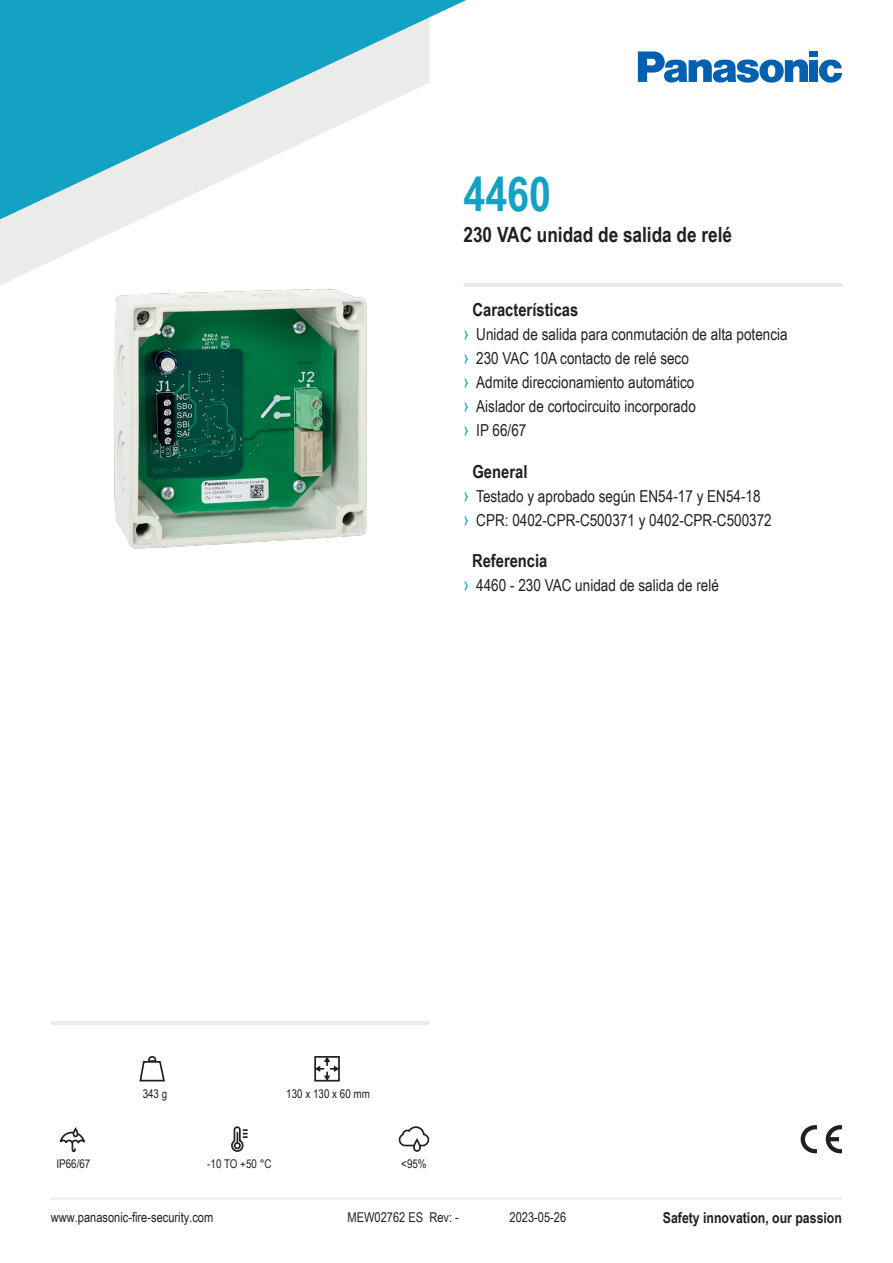
<style>
.page{position:relative;width:893px;height:1263px;background:#fff}
.page>*{position:absolute;margin:0;border:0;box-sizing:border-box;transform-origin:0 0}
.t1{font:700 48px "Arial Narrow";color:#13a1c4}
.t2{font:700 21px "Arial Narrow";color:#231f20}
.t3{font:700 18px "Arial Narrow";color:#231f20}
.t4{font:16.5px "Arial Narrow";color:#231f20}
.t5{font:700 15px "Arial Narrow";color:#231f20}
.t6{font:13.5px "Arial Narrow";color:#231f20}
.t7{font:12px "Arial Narrow";color:#231f20}
.s1{font-size:19.5px;color:#13a1c4}
</style>
<div class="page">
<img style="left:114px;top:289px;width:253px;height:260px">
<svg style="left:0;top:219px;width:140px;height:66px;fill:#ebebea"></svg>
<svg style="left:0;top:0;width:466px;height:219px"></svg>
<svg style="left:819px;top:59px;width:23px;height:24px"></svg>
<div style="left:810px;top:51px;width:8px;height:6px;background:#0161b0"></div>
<div style="left:810px;top:60px;width:8px;height:22px;background:#0161b0"></div>
<svg style="left:638px;top:51px;width:170px;height:32px"></svg>
<hr style="left:51px;top:1197px;width:791px;height:2px;background:#ebebea">
<hr style="left:51px;top:1021px;width:378px;height:4px;background:#ebebea">
<svg style="left:826px;top:1125px;width:16px;height:28px"></svg>
<svg style="left:801px;top:1125px;width:16px;height:28px"></svg>
<svg style="left:317px;top:1059px;width:20px;height:19px"></svg>
<div style="left:314px;top:1056px;width:26px;height:25px;border:2px solid #231f20"></div>
<svg style="left:398px;top:1126px;width:32px;height:26px"></svg>
<svg style="left:139px;top:1056px;width:26px;height:26px"></svg>
<svg style="left:231px;top:1126px;width:16px;height:26px"></svg>
<svg style="left:59px;top:1127px;width:26px;height:26px"></svg>
<hr style="left:463px;top:283px;width:379px;height:4px;background:#ebebea">
<p class="t1" style="left:463px;top:158px;width:89px">4460</p>
<p class="t2" style="left:463px;top:219px;width:270px">230 VAC unidad de salida de relé</p>
<p class="t3" style="left:472px;top:296px;width:107px">Características</p>
<p class="t4" style="left:463px;top:322px;width:326px"><span class="s1">›</span> Unidad de salida para conmutación de alta potencia</p>
<p class="t4" style="left:463px;top:346px;width:227px"><span class="s1">›</span> 230 VAC 10A contacto de relé seco</p>
<p class="t4" style="left:463px;top:370px;width:232px"><span class="s1">›</span> Admite direccionamiento automático</p>
<p class="t4" style="left:463px;top:394px;width:234px"><span class="s1">›</span> Aislador de cortocircuito incorporado</p>
<p class="t4" style="left:463px;top:418px;width:64px"><span class="s1">›</span> IP 66/67</p>
<p class="t3" style="left:472px;top:458px;width:56px">General</p>
<p class="t4" style="left:463px;top:484px;width:299px"><span class="s1">›</span> Testado y aprobado según EN54-17 y EN54-18</p>
<p class="t4" style="left:463px;top:508px;width:310px"><span class="s1">›</span> CPR: 0402-CPR-C500371 y 0402-CPR-C500372</p>
<p class="t3" style="left:472px;top:547px;width:77px">Referencia</p>
<p class="t4" style="left:463px;top:573px;width:257px"><span class="s1">›</span> 4460 - 230 VAC unidad de salida de relé</p>
<p class="t7" style="left:143px;top:1084px;width:26px">343 g</p>
<p class="t7" style="left:286px;top:1084px;width:85px">130 x 130 x 60 mm</p>
<p class="t7" style="left:56px;top:1155px;width:35px">IP66/67</p>
<p class="t7" style="left:207px;top:1155px;width:66px">-10 TO +50 °C</p>
<p class="t7" style="left:401px;top:1155px;width:27px">&lt;95%</p>
<p class="t6" style="left:51px;top:1207px;width:164px">www.panasonic-fire-security.com</p>
<p class="t5" style="left:663px;top:1206px;width:181px">Safety innovation, our passion</p>
<p class="t6" style="left:348px;top:1207px;width:113px">MEW02762 ES Rev: -</p>
<p class="t6" style="left:510px;top:1207px;width:58px">2023-05-26</p>
</div>
